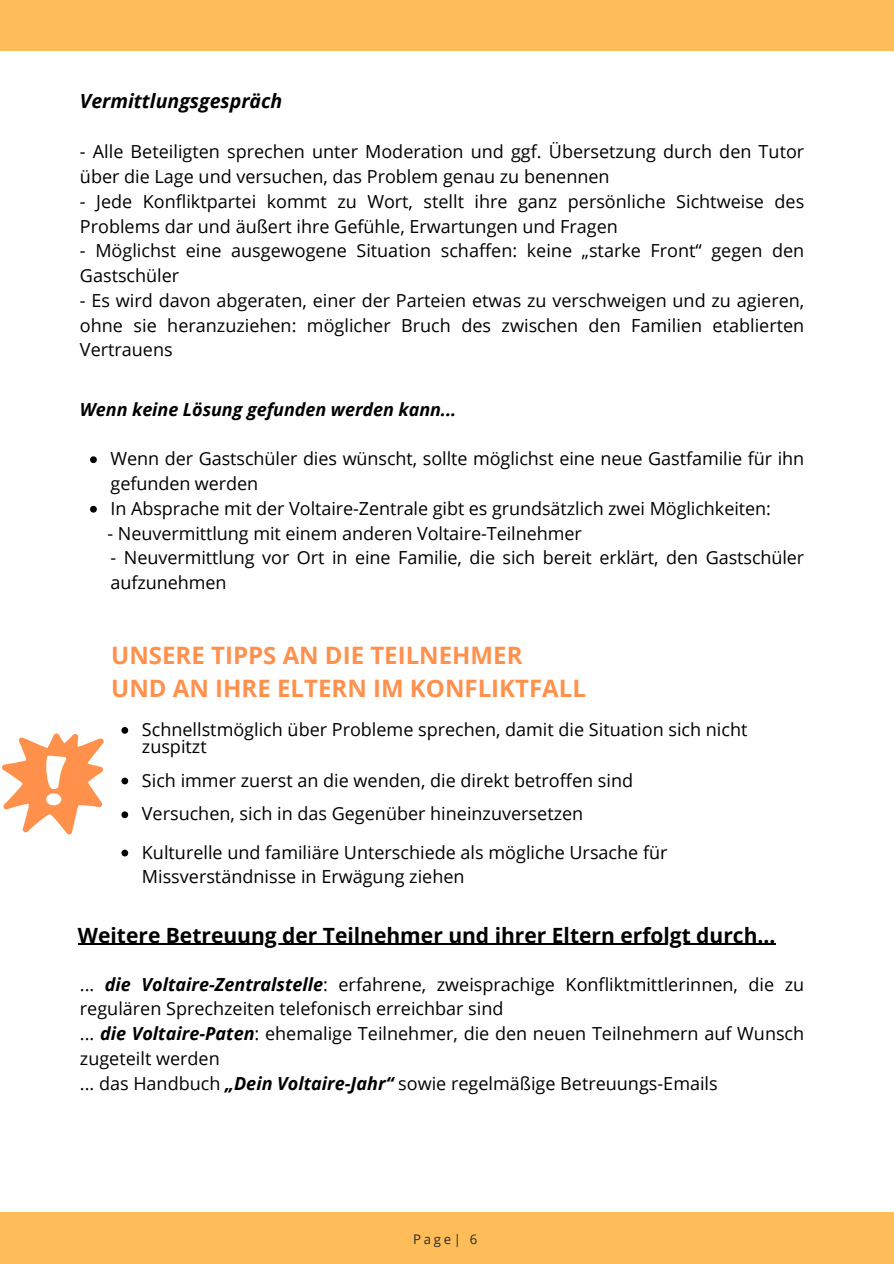
<style>
.page{position:relative;width:894px;height:1264px;background:#fff}
.page>*{position:absolute;margin:0;border:0;box-sizing:border-box;transform-origin:0 0}
.t1{font:700 24px/32.7px "Open Sans";color:#ff914d}
.t2{font:700 21px "Open Sans";color:#000}
.t3{font:italic 700 19.5px "Open Sans";color:#000}
.t4{font:18px/24.8px "Open Sans";color:#000}
.t5{font:italic 700 18px "Open Sans";letter-spacing:-.005em;color:#000}
.t6{font:13.2px "Open Sans";color:#2a2a2a}
.s1{font-weight:700;font-style:italic}
</style>
<div class="page">
<div style="left:0;top:0;width:893px;height:51px;background:#ffbd59"></div>
<div style="left:0;top:1212px;width:893px;height:51px;background:#ffbd59"></div>
<svg style="left:90px;top:456px;width:7px;height:7px"></svg>
<svg style="left:90px;top:506px;width:7px;height:6px"></svg>
<svg style="left:121px;top:727px;width:7px;height:6px"></svg>
<svg style="left:121px;top:777px;width:7px;height:7px"></svg>
<svg style="left:121px;top:811px;width:7px;height:7px"></svg>
<svg style="left:121px;top:849px;width:7px;height:7px"></svg>
<svg style="left:2px;top:733px;width:101px;height:101px"></svg>
<hr style="left:78px;top:943px;width:697px;height:1px;background:#000">
<p class="t3" style="left:80px;top:87px;width:204px">Vermittlungsgespräch</p>
<p class="t4" style="left:80px;top:139px;width:725px">- Alle Beteiligten sprechen unter Moderation und ggf. Übersetzung durch den Tutor über die Lage und versuchen, das Problem genau zu benennen</p>
<p class="t4" style="left:80px;top:188px;width:725px">- Jede Konfliktpartei kommt zu Wort, stellt ihre ganz persönliche Sichtweise des<br>Problems dar und äußert ihre Gefühle, Erwartungen und Fragen</p>
<p class="t4" style="left:80px;top:238px;width:725px">- Möglichst eine ausgewogene Situation schaffen: keine „starke Front“ gegen den<br>Gastschüler</p>
<p class="t4" style="left:80px;top:287px;width:725px;text-align:justify">- Es wird davon abgeraten, einer der Parteien etwas zu verschweigen und zu agieren, ohne sie heranzuziehen: möglicher Bruch des zwischen den Familien etablierten Vertrauens</p>
<p class="t5" style="left:80px;top:396px;width:377px">Wenn keine Lösung gefunden werden kann...</p>
<p class="t4" style="left:110px;top:446px;width:695px">Wenn der Gastschüler dies wünscht, sollte möglichst eine neue Gastfamilie für ihn gefunden werden<br>In Absprache mit der Voltaire-Zentrale gibt es grundsätzlich zwei Möglichkeiten:</p>
<p class="t4" style="left:108px;top:520px;width:475px">- Neuvermittlung mit einem anderen Voltaire-Teilnehmer</p>
<p class="t4" style="left:110px;top:545px;width:695px">- Neuvermittlung vor Ort in eine Familie, die sich bereit erklärt, den Gastschüler aufzunehmen</p>
<h1 class="t1" style="left:111px;top:638px;width:476px">UNSERE TIPPS AN DIE TEILNEHMER<br>UND AN IHRE ELTERN IM KONFLIKTFALL</h1>
<p class="t4" style="left:142px;top:720px;width:607px;line-height:16.8px">Schnellstmöglich über Probleme sprechen, damit die Situation sich nicht zuspitzt</p>
<p class="t4" style="left:142px;top:762px;width:492px;line-height:33.8px">Sich immer zuerst an die wenden, die direkt betroffen sind<br>Versuchen, sich in das Gegenüber hineinzuversetzen</p>
<p class="t4" style="left:142px;top:839px;width:527px">Kulturelle und familiäre Unterschiede als mögliche Ursache für<br>Missverständnisse in Erwägung ziehen</p>
<p class="t2" style="left:78px;top:920px;width:699px">Weitere Betreuung der Teilnehmer und ihrer Eltern erfolgt durch...</p>
<p class="t4" style="left:80px;top:971px;width:725px">... <span class="s1">die Voltaire-Zentralstelle</span>: erfahrene, zweisprachige Konfliktmittlerinnen, die zu regulären Sprechzeiten telefonisch erreichbar sind<br>... <span class="s1">die Voltaire-Paten</span>: ehemalige Teilnehmer, die den neuen Teilnehmern auf Wunsch zugeteilt werden<br>... das Handbuch <span class="s1">„Dein Voltaire-Jahr“</span> sowie regelmäßige Betreuungs-Emails</p>
<p class="t6" style="left:413px;top:1229px;width:66px">Page| 6</p>
</div>
